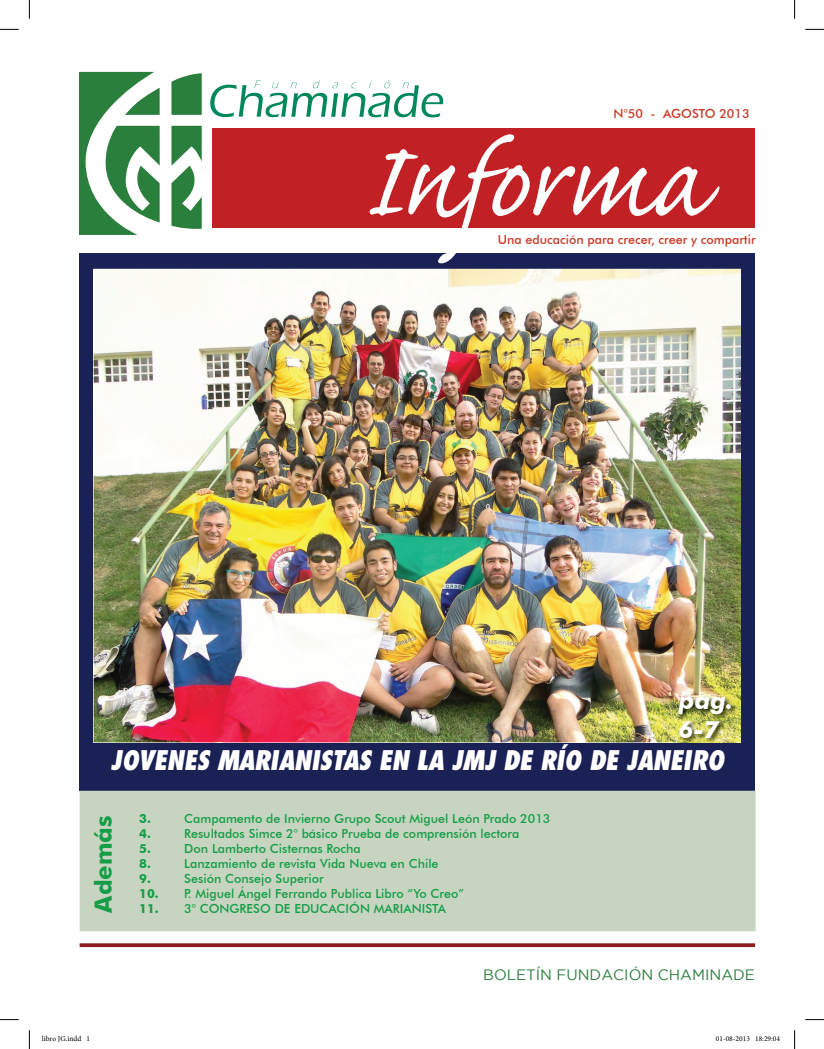
<style>
.page{position:relative;width:824px;height:1049px;background:#fff}
.page>*{position:absolute;margin:0;border:0;box-sizing:border-box;transform-origin:0 0}
.t1{font:italic 800 condensed 26.25px "Futura";color:#fff}
.t2{font:italic 700 23.75px/28.5px "Futura BT";color:#fff}
.t3{font:700 23.75px "Futura BT";color:#169d48}
.t4{font:15px "Gotham";color:#2b7f3d}
.t5{font:500 12.5px "Futura BT";color:#169d48}
.t6{font:500 12.5px "Futura BT";color:#c83a27}
.t7{font:700 12.5px "Futura BT";color:#169d48}
.t8{font:7.5px "Minion Pro";color:#000}
.s1{font-weight:700}
</style>
<div class="page">
<div style="left:213px;top:128px;width:542px;height:100px;background:#c12025"></div>
<div style="left:80px;top:253px;width:675px;height:538px;background:#1a2155"></div>
<div style="left:80px;top:791px;width:675px;height:140px;background:#c7d5c0"></div>
<svg style="left:80px;top:943px;width:675px;height:4px;background:#952e30"></svg>
<img style="left:94px;top:269px;width:647px;height:473px">
<img style="left:677px;top:695px;width:60px;height:48px">
<svg style="left:171px;top:126px;width:31px;height:103px"></svg>
<svg style="left:79px;top:72px;width:81px;height:163px"></svg>
<svg style="left:171px;top:73px;width:31px;height:42px"></svg>
<svg style="left:210px;top:80px;width:233px;height:37px"></svg>
<svg style="left:369px;top:134px;width:350px;height:129px"></svg>
<svg style="left:0;top:29px;width:19px;height:1px"></svg>
<svg style="left:805px;top:29px;width:19px;height:1px"></svg>
<svg style="left:0;top:1019px;width:19px;height:1px"></svg>
<svg style="left:805px;top:1019px;width:19px;height:1px"></svg>
<svg style="left:29px;top:0;width:1px;height:19px"></svg>
<svg style="left:29px;top:1030px;width:1px;height:19px"></svg>
<svg style="left:794px;top:0;width:1px;height:19px"></svg>
<svg style="left:794px;top:1030px;width:1px;height:19px"></svg>
<p class="t6" style="left:613px;top:106px;width:137px">N°50 - AGOSTO 2013</p>
<p class="t6" style="left:498px;top:232px;width:259px">Una educación para crecer, creer y compartir</p>
<h2 class="t2" style="left:679px;top:686px;width:56px">pag.<br>6-7</h2>
<h1 class="t1" style="left:110px;top:742px;width:615px">JOVENES MARIANISTAS EN LA JMJ DE RÍO DE JANEIRO</h1>
<h2 class="t3" style="left:89px;top:912px;width:99px;rotate:-90deg">Además</h2>
<p class="t7" style="left:139px;top:811px;width:13px">3.</p>
<p class="t5" style="left:184px;top:811px;width:368px">Campamento de Invierno Grupo Scout Miguel León Prado 2013</p>
<p class="t7" style="left:139px;top:826px;width:13px">4.</p>
<p class="t5" style="left:184px;top:826px;width:337px">Resultados Simce 2° básico Prueba de comprensión lectora</p>
<p class="t7" style="left:139px;top:841px;width:13px">5.</p>
<p class="t5" style="left:184px;top:841px;width:178px">Don Lamberto Cisternas Rocha</p>
<p class="t7" style="left:139px;top:856px;width:13px">8.</p>
<p class="t5" style="left:184px;top:856px;width:256px">Lanzamiento de revista Vida Nueva en Chile</p>
<p class="t7" style="left:139px;top:871px;width:13px">9.</p>
<p class="t5" style="left:184px;top:871px;width:141px">Sesión Consejo Superior</p>
<p class="t5" style="left:139px;top:886px;width:326px"><span class="s1">10.</span> P. Miguel Ángel Ferrando Publica Libro “Yo Creo”</p>
<p class="t5" style="left:139px;top:901px;width:308px"><span class="s1">11.</span> 3° CONGRESO DE EDUCACIÓN MARIANISTA</p>
<p class="t4" style="left:483px;top:966px;width:273px">BOLETÍN FUNDACIÓN CHAMINADE</p>
<p class="t8" style="left:42px;top:1034px;width:50px">libro JG.indd 1</p>
<p class="t8" style="left:716px;top:1034px;width:66px">01-08-2013 18:29:04</p>
</div>
